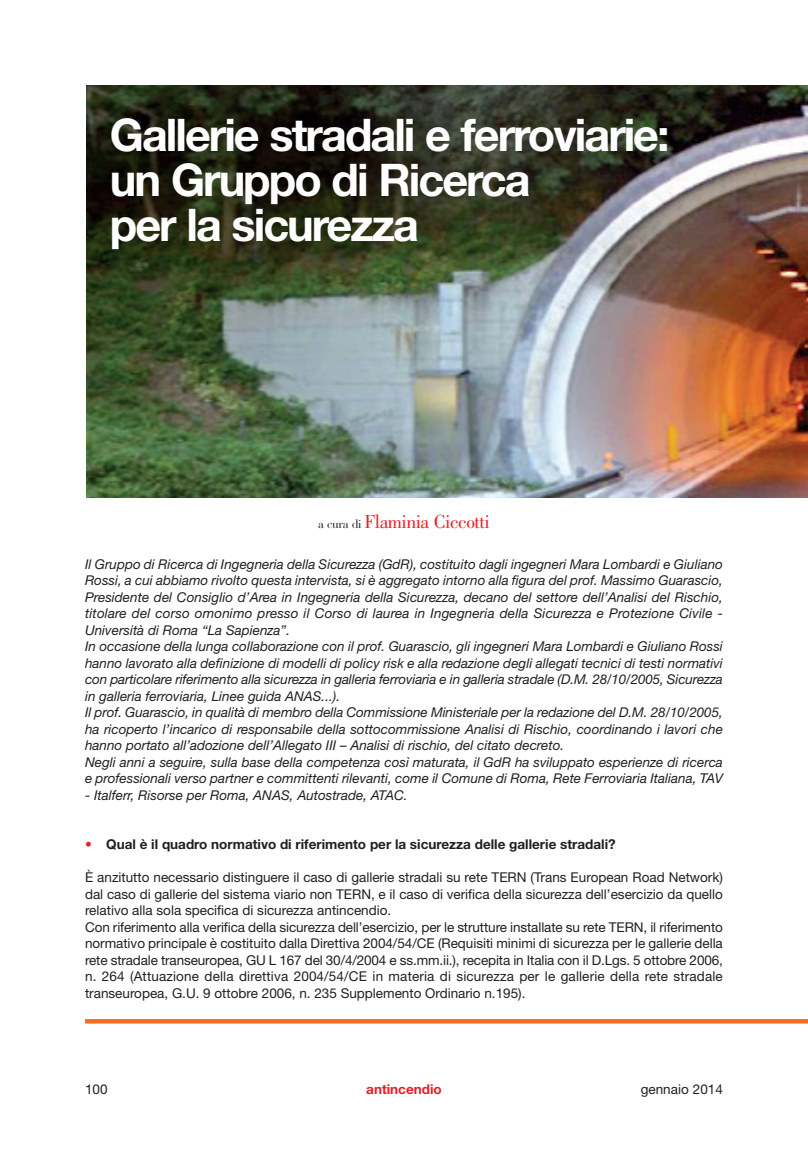
<style>
.page{position:relative;width:808px;height:1149px;background:#fff}
.page>*{position:absolute;margin:0;border:0;box-sizing:border-box;transform-origin:0 0}
.t1{font:700 45px/45px "Helvetica Neue";letter-spacing:-.045em;color:#fff}
.t2{font:19.5px "Bodoni";letter-spacing:-.025em;color:#ee1d23}
.t3{font:italic 13.5px/16.5px "Helvetica Neue";color:#231f20}
.t4{font:13.5px/16.5px "Helvetica Neue";color:#231f20}
.t5{font:700 13.5px "Helvetica Neue";color:#231f20}
.t6{font:700 13.5px "Helvetica Neue";color:#ee1d23}
.s1{font-family:"Bauer Bodoni";font-size:12px;color:#231f20}
.s2{font-weight:400;color:#ee1d23}
</style>
<div class="page">
<img style="left:86px;top:85px;width:722px;height:412px">
<svg style="left:85px;top:1019px;width:723px;height:4px;background:#f37025"></svg>
<h1 class="t1" style="left:110px;top:112px;width:561px">Gallerie stradali e ferroviarie: un Gruppo di Ricerca<br>per la sicurezza</h1>
<h2 class="t2" style="left:318px;top:514px;width:173px"><span class="s1">a cura di</span> Flaminia Ciccotti</h2>
<p class="t3" style="left:85px;top:555px;width:639px">Il Gruppo di Ricerca di Ingegneria della Sicurezza (GdR), costituito dagli ingegneri Mara Lombardi e Giuliano Rossi, a cui abbiamo rivolto questa intervista, si è aggregato intorno alla figura del prof. Massimo Guarascio, Presidente del Consiglio d’Area in Ingegneria della Sicurezza, decano del settore dell’Analisi del Rischio, titolare del corso omonimo presso il Corso di laurea in Ingegneria della Sicurezza e Protezione Civile - Università di Roma “La Sapienza”.<br>In occasione della lunga collaborazione con il prof. Guarascio, gli ingegneri Mara Lombardi e Giuliano Rossi hanno lavorato alla definizione di modelli di policy risk e alla redazione degli allegati tecnici di testi normativi con particolare riferimento alla sicurezza in galleria ferroviaria e in galleria stradale (D.M. 28/10/2005, Sicurezza in galleria ferroviaria, Linee guida ANAS...).<br>Il prof. Guarascio, in qualità di membro della Commissione Ministeriale per la redazione del D.M. 28/10/2005, ha ricoperto l’incarico di responsabile della sottocommissione Analisi di Rischio, coordinando i lavori che hanno portato all’adozione dell’Allegato III – Analisi di rischio, del citato decreto.<br>Negli anni a seguire, sulla base della competenza così maturata, il GdR ha sviluppato esperienze di ricerca e professionali verso partner e committenti rilevanti, come il Comune di Roma, Rete Ferroviaria Italiana, TAV</p>
<p class="t3" style="left:85px;top:786px;width:324px">- Italferr, Risorse per Roma, ANAS, Autostrade, ATAC.</p>
<p class="t5" style="left:85px;top:835px;width:532px"><span class="s2">•</span> Qual è il quadro normativo di riferimento per la sicurezza delle gallerie stradali?</p>
<p class="t4" style="left:85px;top:868px;width:639px">È anzitutto necessario distinguere il caso di gallerie stradali su rete TERN (Trans European Road Network) dal caso di gallerie del sistema viario non TERN, e il caso di verifica della sicurezza dell’esercizio da quello relativo alla sola specifica di sicurezza antincendio.<br>Con riferimento alla verifica della sicurezza dell’esercizio, per le strutture installate su rete TERN, il riferimento normativo principale è costituito dalla Direttiva 2004/54/CE (Requisiti minimi di sicurezza per le gallerie della rete stradale transeuropea, GU L 167 del 30/4/2004 e ss.mm.ii.), recepita in Italia con il D.Lgs. 5 ottobre 2006, n. 264 (Attuazione della direttiva 2004/54/CE in materia di sicurezza per le gallerie della rete stradale transeuropea, G.U. 9 ottobre 2006, n. 235 Supplemento Ordinario n.195).</p>
<p class="t4" style="left:85px;top:1080px;width:24px">100</p>
<p class="t6" style="left:366px;top:1080px;width:77px">antincendio</p>
<p class="t4" style="left:641px;top:1080px;width:84px">gennaio 2014</p>
</div>
